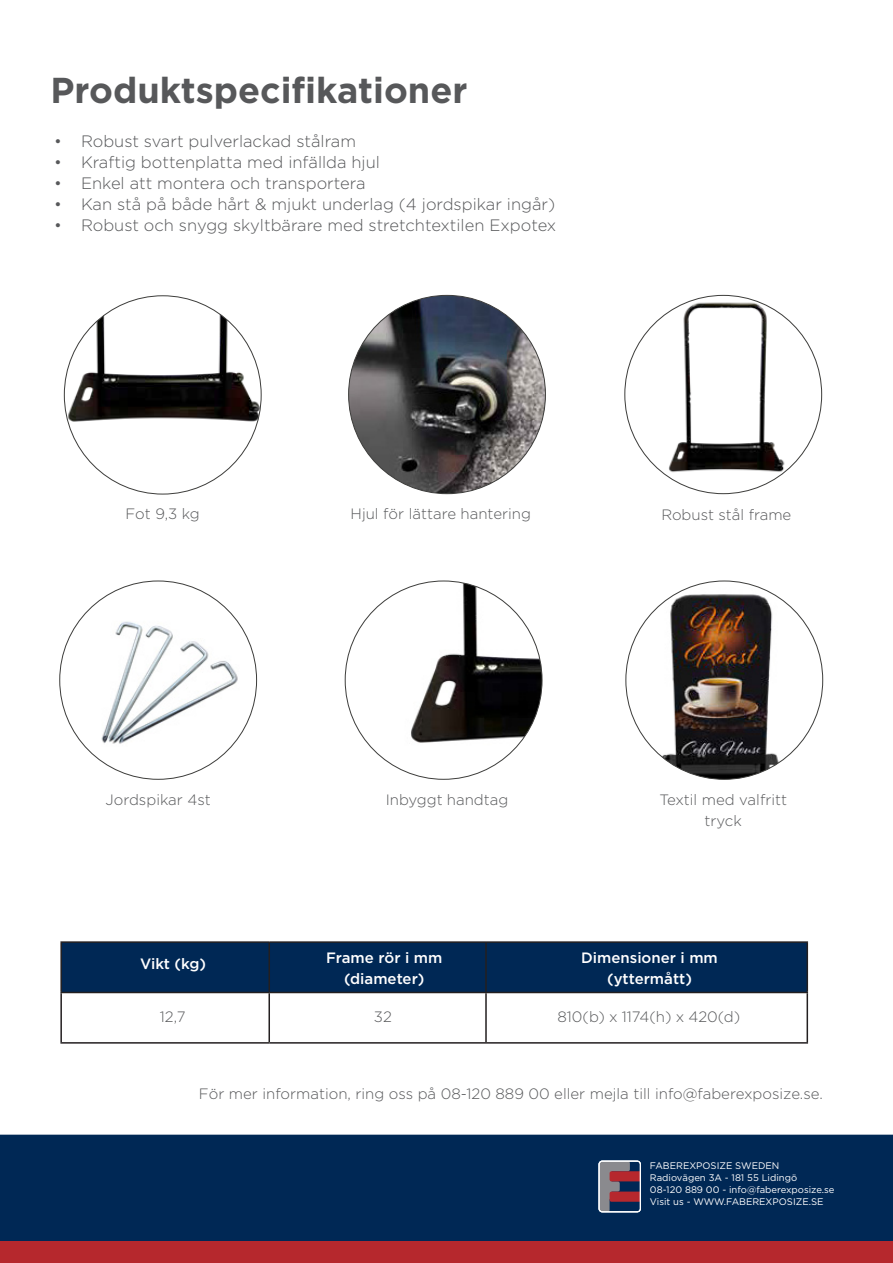
<style>
.page{position:relative;width:893px;height:1263px;background:#fff}
.page>*{position:absolute;margin:0;border:0;box-sizing:border-box;transform-origin:0 0}
.t1{font:700 36px "Gotham";color:#57585a}
.t2{font:300 16.5px "Gotham";color:#57585a}
.t3{font:300 15px/21px "Gotham";color:#57585a;text-align:center}
.t4{font:500 15px "Gotham";color:#fff}
.t5{font:9.45px/11.9px "Gotham";color:#fff}
</style>
<div class="page">
<div style="left:0;top:1199px;width:893px;height:64px;background:#b6282d"></div>
<div style="left:0;top:1134px;width:893px;height:107px;background:#002855"></div>
<svg style="left:598px;top:1161px;width:42px;height:51px"></svg>
<div style="left:599px;top:1161px;width:42px;height:51px;border:1px solid #fff;border-radius:3px"></div>
<div style="left:599px;top:1161px;width:41px;height:51px;border:1px solid #fff;border-radius:3px"></div>
<img style="left:64px;top:296px;width:197px;height:139px">
<img style="left:349px;top:295px;width:196px;height:199px">
<img style="left:654px;top:295px;width:138px;height:184px">
<img style="left:101px;top:613px;width:140px;height:134px">
<img style="left:363px;top:581px;width:179px;height:187px">
<img style="left:641px;top:581px;width:167px;height:198px">
<div style="left:62px;top:943px;width:744px;height:49px;background:#002855"></div>
<hr style="left:60px;top:941px;width:209px;height:2px;background:#231f20">
<hr style="left:60px;top:943px;width:2px;height:49px;background:#231f20">
<hr style="left:269px;top:941px;width:217px;height:2px;background:#231f20">
<hr style="left:268px;top:943px;width:2px;height:49px;background:#231f20">
<hr style="left:486px;top:941px;width:322px;height:2px;background:#231f20">
<hr style="left:485px;top:943px;width:2px;height:49px;background:#231f20">
<hr style="left:806px;top:943px;width:2px;height:49px;background:#231f20">
<hr style="left:60px;top:992px;width:209px;height:1px;background:#231f20">
<hr style="left:60px;top:993px;width:2px;height:49px;background:#231f20">
<hr style="left:269px;top:992px;width:217px;height:1px;background:#231f20">
<hr style="left:268px;top:993px;width:2px;height:49px;background:#231f20">
<hr style="left:486px;top:992px;width:322px;height:1px;background:#231f20">
<hr style="left:485px;top:993px;width:2px;height:49px;background:#231f20">
<hr style="left:806px;top:993px;width:2px;height:49px;background:#231f20">
<hr style="left:60px;top:1042px;width:209px;height:1px;background:#231f20">
<hr style="left:269px;top:1042px;width:217px;height:1px;background:#231f20">
<hr style="left:486px;top:1042px;width:322px;height:1px;background:#231f20">
<p class="t1" style="left:51px;top:70px;width:418px">Produktspecifikationer</p>
<p class="t2" style="left:54px;top:133px;width:304px">• Robust svart pulverlackad stålram</p>
<p class="t2" style="left:54px;top:154px;width:327px">• Kraftig bottenplatta med infällda hjul</p>
<p class="t2" style="left:54px;top:175px;width:313px">• Enkel att montera och transportera</p>
<p class="t2" style="left:54px;top:196px;width:503px">• Kan stå på både hårt &amp; mjukt underlag (4 jordspikar ingår)</p>
<p class="t2" style="left:54px;top:217px;width:504px">• Robust och snygg skyltbärare med stretchtextilen Expotex</p>
<p class="t3" style="left:126px;top:503px;width:76px">Fot 9,3 kg</p>
<p class="t3" style="left:351px;top:503px;width:182px">Hjul för lättare hantering</p>
<p class="t3" style="left:661px;top:504px;width:132px">Robust stål frame</p>
<p class="t3" style="left:106px;top:789px;width:107px">Jordspikar 4st</p>
<p class="t3" style="left:386px;top:789px;width:124px">Inbyggt handtag</p>
<p class="t3" style="left:659px;top:789px;width:129px">Textil med valfritt tryck</p>
<p class="t4" style="left:326px;top:949px;width:118px">Frame rör i mm</p>
<p class="t4" style="left:344px;top:970px;width:82px">(diameter)</p>
<p class="t4" style="left:581px;top:949px;width:138px">Dimensioner i mm</p>
<p class="t4" style="left:607px;top:970px;width:86px">(yttermått)</p>
<p class="t4" style="left:140px;top:956px;width:68px">Vikt (kg)</p>
<p class="t3" style="left:160px;top:1006px;width:27px">12,7</p>
<p class="t3" style="left:557px;top:1006px;width:184px">810(b) x 1174(h) x 420(d)</p>
<p class="t3" style="left:374px;top:1006px;width:19px">32</p>
<p class="t3" style="left:199px;top:1083px;width:625px">För mer information, ring oss på 08-120 889 00 eller mejla till info@faberexposize.se.</p>
<p class="t5" style="left:646px;top:1159px;width:186px">FABEREXPOSIZE SWEDEN<br>Radiovägen 3A - 181 55 Lidingö<br>08-120 889 00 - info@faberexposize.se<br>Visit us - WWW.FABEREXPOSIZE.SE</p>
<p class="t5" style="left:650px;top:1159px;width:131px">FABEREXPOSIZE SWEDEN</p>
<p class="t5" style="left:650px;top:1171px;width:149px">Radiovägen 3A - 181 55 Lidingö</p>
<p class="t5" style="left:650px;top:1183px;width:186px">08-120 889 00 - info@faberexposize.se</p>
<p class="t5" style="left:650px;top:1195px;width:175px">Visit us - WWW.FABEREXPOSIZE.SE</p>
</div>
